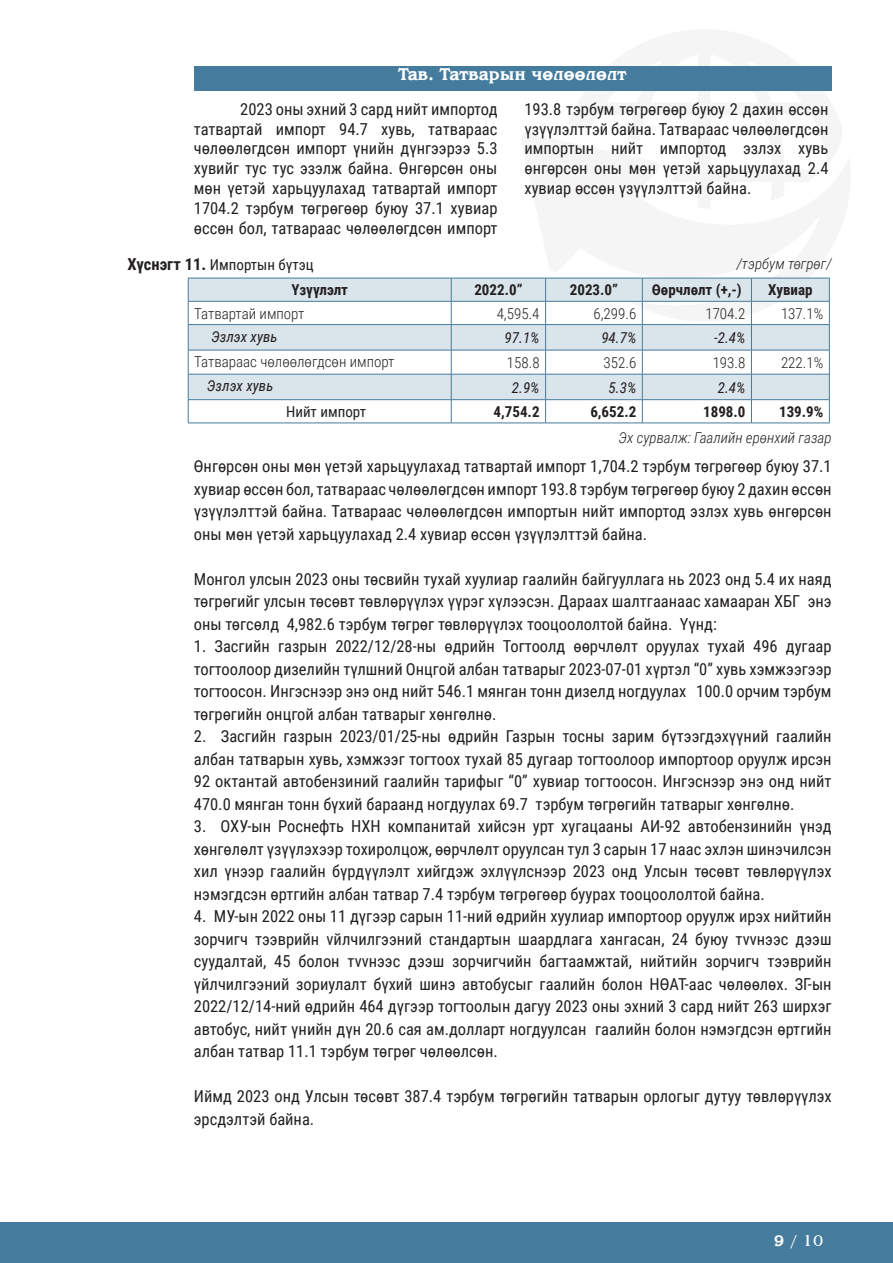
<style>
.page{position:relative;width:893px;height:1263px;background:#fff}
.page>*{position:absolute;margin:0;border:0;box-sizing:border-box;transform-origin:0 0}
.t1{font:700 18px "Mogul Bengaly";color:#fff}
.t2{font:16.5px/22.5px "Roboto Condensed";color:#231f20;text-align:justify}
.t3{font:16.5px "Mogul Bengaly";color:#fff}
.t4{font:300 15px "Roboto Condensed";color:#231f20}
.t5{font:700 15px "Roboto Condensed";color:#231f20}
.t6{font:italic 15px "Roboto Condensed";color:#231f20}
.t7{font:italic 300 15px "Roboto Condensed";color:#231f20}
.t8{font:15px "Roboto Condensed";color:#231f20}
.s1{font-weight:700;font-size:16.5px}
.s2{font-weight:700}
</style>
<div class="page">
<div style="left:0;top:1223px;width:893px;height:40px;background:#457b9d"></div>
<div style="left:194px;top:66px;width:638px;height:25px;background:#457b9d"></div>
<svg style="left:189px;top:279px;width:640px;height:120px;fill:#dae5eb"></svg>
<hr style="left:188px;top:278px;width:263px;height:1px;background:#457b9d">
<hr style="left:751px;top:278px;width:78px;height:1px;background:#457b9d">
<hr style="left:188px;top:301px;width:263px;height:1px;background:#457b9d">
<hr style="left:751px;top:301px;width:78px;height:1px;background:#457b9d">
<hr style="left:188px;top:324px;width:263px;height:1px;background:#457b9d">
<hr style="left:451px;top:324px;width:95px;height:1px;background:#457b9d">
<hr style="left:546px;top:324px;width:96px;height:1px;background:#457b9d">
<hr style="left:642px;top:324px;width:109px;height:1px;background:#457b9d">
<hr style="left:751px;top:324px;width:78px;height:1px;background:#457b9d">
<hr style="left:188px;top:350px;width:263px;height:1px;background:#457b9d">
<hr style="left:451px;top:350px;width:95px;height:1px;background:#457b9d">
<hr style="left:546px;top:350px;width:96px;height:1px;background:#457b9d">
<hr style="left:642px;top:350px;width:109px;height:1px;background:#457b9d">
<hr style="left:751px;top:350px;width:78px;height:1px;background:#457b9d">
<hr style="left:188px;top:374px;width:263px;height:1px;background:#457b9d">
<hr style="left:451px;top:374px;width:95px;height:1px;background:#457b9d">
<hr style="left:546px;top:374px;width:96px;height:1px;background:#457b9d">
<hr style="left:642px;top:374px;width:109px;height:1px;background:#457b9d">
<hr style="left:751px;top:374px;width:78px;height:1px;background:#457b9d">
<hr style="left:188px;top:399px;width:263px;height:1px;background:#457b9d">
<svg style="left:188px;top:278px;width:1px;height:145px"></svg>
<hr style="left:451px;top:399px;width:95px;height:1px;background:#457b9d">
<hr style="left:546px;top:399px;width:96px;height:1px;background:#457b9d">
<hr style="left:642px;top:399px;width:109px;height:1px;background:#457b9d">
<hr style="left:751px;top:399px;width:78px;height:1px;background:#457b9d">
<svg style="left:829px;top:278px;width:1px;height:145px"></svg>
<hr style="left:188px;top:423px;width:263px;height:1px;background:#457b9d">
<hr style="left:451px;top:423px;width:95px;height:1px;background:#457b9d">
<hr style="left:546px;top:423px;width:96px;height:1px;background:#457b9d">
<hr style="left:642px;top:423px;width:109px;height:1px;background:#457b9d">
<hr style="left:751px;top:423px;width:78px;height:1px;background:#457b9d">
<hr style="left:642px;top:278px;width:109px;height:1px;background:#457b9d">
<svg style="left:751px;top:278px;width:1px;height:145px"></svg>
<hr style="left:642px;top:301px;width:109px;height:1px;background:#457b9d">
<hr style="left:451px;top:278px;width:95px;height:1px;background:#457b9d">
<svg style="left:451px;top:278px;width:1px;height:145px"></svg>
<hr style="left:546px;top:278px;width:96px;height:1px;background:#457b9d">
<svg style="left:545px;top:278px;width:1px;height:145px"></svg>
<svg style="left:642px;top:278px;width:1px;height:145px"></svg>
<hr style="left:451px;top:301px;width:95px;height:1px;background:#457b9d">
<hr style="left:546px;top:301px;width:96px;height:1px;background:#457b9d">
<p class="t1" style="left:399px;top:65px;width:230px">Тав. Татварын чөлөөлөлт</p>
<p class="t2" style="left:524px;top:98px;width:306px;line-height:19.8px">193.8 тэрбум төгрөгөөр буюу 2 дахин өссөн үзүүлэлттэй байна. Татвараас чөлөөлөгдсөн импортын нийт импортод эзлэх хувь өнгөрсөн оны мөн үетэй харьцуулахад 2.4 хувиар өссөн үзүүлэлттэй байна.</p>
<p class="t2" style="left:194px;top:98px;width:305px;line-height:19.8px;text-indent:46px">2023 оны эхний 3 сард нийт импортод татвартай импорт 94.7 хувь, татвараас чөлөөлөгдсөн импорт үнийн дүнгээрээ 5.3 хувийг тус тус эзэлж байна. Өнгөрсөн оны мөн үетэй харьцуулахад татвартай импорт 1704.2 тэрбум төгрөгөөр буюу 37.1 хувиар өссөн бол, татвараас чөлөөлөгдсөн импорт</p>
<p class="t7" style="left:737px;top:253px;width:96px">/тэрбум төгрөг/</p>
<p class="t8" style="left:128px;top:254px;width:188px"><span class="s1">Хүснэгт 11.</span> Импортын бүтэц</p>
<p class="t5" style="left:291px;top:279px;width:58px">Үзүүлэлт</p>
<p class="t5" style="left:474px;top:279px;width:50px">2022.0”</p>
<p class="t5" style="left:570px;top:279px;width:50px">2023.0”</p>
<p class="t5" style="left:652px;top:279px;width:91px">Өөрчлөлт (+,-)</p>
<p class="t5" style="left:768px;top:279px;width:46px">Хувиар</p>
<p class="t4" style="left:194px;top:303px;width:112px">Татвартай импорт</p>
<p class="t4" style="left:497px;top:303px;width:44px">4,595.4</p>
<p class="t4" style="left:593px;top:303px;width:44px">6,299.6</p>
<p class="t4" style="left:705px;top:303px;width:42px">1704.2</p>
<p class="t4" style="left:781px;top:303px;width:44px">137.1%</p>
<p class="t6" style="left:211px;top:326px;width:68px">Эзлэх хувь</p>
<p class="t6" style="left:505px;top:327px;width:36px">97.1%</p>
<p class="t6" style="left:601px;top:327px;width:36px">94.7%</p>
<p class="t6" style="left:714px;top:327px;width:33px">-2.4%</p>
<p class="t4" style="left:194px;top:351px;width:202px">Татвараас чөлөөлөгдсөн импорт</p>
<p class="t4" style="left:507px;top:352px;width:34px">158.8</p>
<p class="t4" style="left:604px;top:352px;width:34px">352.6</p>
<p class="t4" style="left:713px;top:352px;width:34px">193.8</p>
<p class="t4" style="left:781px;top:352px;width:44px">222.1%</p>
<p class="t6" style="left:207px;top:376px;width:68px">Эзлэх хувь</p>
<p class="t6" style="left:512px;top:377px;width:29px">2.9%</p>
<p class="t6" style="left:609px;top:377px;width:29px">5.3%</p>
<p class="t6" style="left:718px;top:377px;width:29px">2.4%</p>
<p class="t8" style="left:286px;top:401px;width:82px">Нийт импорт</p>
<p class="t5" style="left:494px;top:401px;width:48px">4,754.2</p>
<p class="t5" style="left:590px;top:401px;width:48px">6,652.2</p>
<p class="t5" style="left:703px;top:401px;width:44px">1898.0</p>
<p class="t5" style="left:779px;top:401px;width:46px">139.9%</p>
<p class="t7" style="left:619px;top:428px;width:215px">Эх сурвалж: Гаалийн ерөнхий газар</p>
<p class="t2" style="left:194px;top:455px;width:639px">Өнгөрсөн оны мөн үетэй харьцуулахад татвартай импорт 1,704.2 тэрбум төгрөгөөр буюу 37.1 хувиар өссөн бол, татвараас чөлөөлөгдсөн импорт 193.8 тэрбум төгрөгөөр буюу 2 дахин өссөн үзүүлэлттэй байна. Татвараас чөлөөлөгдсөн импортын нийт импортод эзлэх хувь өнгөрсөн оны мөн үетэй харьцуулахад 2.4 хувиар өссөн үзүүлэлттэй байна.</p>
<p class="t2" style="left:194px;top:567px;width:639px">Монгол улсын 2023 оны төсвийн тухай хуулиар гаалийн байгууллага нь 2023 онд 5.4 их наяд төгрөгийг улсын төсөвт төвлөрүүлэх үүрэг хүлээсэн. Дараах шалтгаанаас хамааран ХБГ энэ оны төгсөлд 4,982.6 тэрбум төгрөг төвлөрүүлэх тооцоололтой байна. Үүнд:</p>
<p class="t2" style="left:194px;top:635px;width:639px">1. Засгийн газрын 2022/12/28-ны өдрийн Тогтоолд өөрчлөлт оруулах тухай 496 дугаар тогтоолоор дизелийн түлшний Онцгой албан татварыг 2023-07-01 хүртэл “0” хувь хэмжээгээр тогтоосон. Ингэснээр энэ онд нийт 546.1 мянган тонн дизелд ногдуулах 100.0 орчим тэрбум төгрөгийн онцгой албан татварыг хөнгөлнө.</p>
<p class="t2" style="left:194px;top:725px;width:639px">2. Засгийн газрын 2023/01/25-ны өдрийн Газрын тосны зарим бүтээгдэхүүний гаалийн албан татварын хувь, хэмжээг тогтоох тухай 85 дугаар тогтоолоор импортоор оруулж ирсэн 92 октантай автобензиний гаалийн тарифыг “0” хувиар тогтоосон. Ингэснээр энэ онд нийт 470.0 мянган тонн бүхий бараанд ногдуулах 69.7 тэрбум төгрөгийн татварыг хөнгөлнө.</p>
<p class="t2" style="left:194px;top:815px;width:639px">3. ОХУ-ын Роснефть НХН компанитай хийсэн урт хугацааны АИ-92 автобензинийн үнэд хөнгөлөлт үзүүлэхээр тохиролцож, өөрчлөлт оруулсан тул 3 сарын 17 наас эхлэн шинэчилсэн хил үнээр гаалийн бүрдүүлэлт хийгдэж эхлүүлснээр 2023 онд Улсын төсөвт төвлөрүүлэх нэмэгдсэн өртгийн албан татвар 7.4 тэрбум төгрөгөөр буурах тооцоололтой байна.</p>
<p class="t2" style="left:194px;top:905px;width:639px">4. МУ-ын 2022 оны 11 дүгээр сарын 11-ний өдрийн хуулиар импортоор оруулж ирэх нийтийн зорчигч тээврийн vйлчилгээний стандартын шаардлага хангасан, 24 буюу тvvнээс дээш суудалтай, 45 болон тvvнээс дээш зорчигчийн багтаамжтай, нийтийн зорчигч тээврийн үйлчилгээний зориулалт бүхий шинэ автобусыг гаалийн болон НӨАТ-аас чөлөөлөх. ЗГ-ын 2022/12/14-ний өдрийн 464 дүгээр тогтоолын дагуу 2023 оны эхний 3 сард нийт 263 ширхэг автобус, нийт үнийн дүн 20.6 сая ам.долларт ногдуулсан гаалийн болон нэмэгдсэн өртгийн албан татвар 11.1 тэрбум төгрөг чөлөөлсөн.</p>
<p class="t2" style="left:194px;top:1085px;width:639px">Иймд 2023 онд Улсын төсөвт 387.4 тэрбум төгрөгийн татварын орлогыг дутуу төвлөрүүлэх эрсдэлтэй байна.</p>
<p class="t3" style="left:774px;top:1232px;width:51px"><span class="s2">9</span> / 10</p>
</div>
